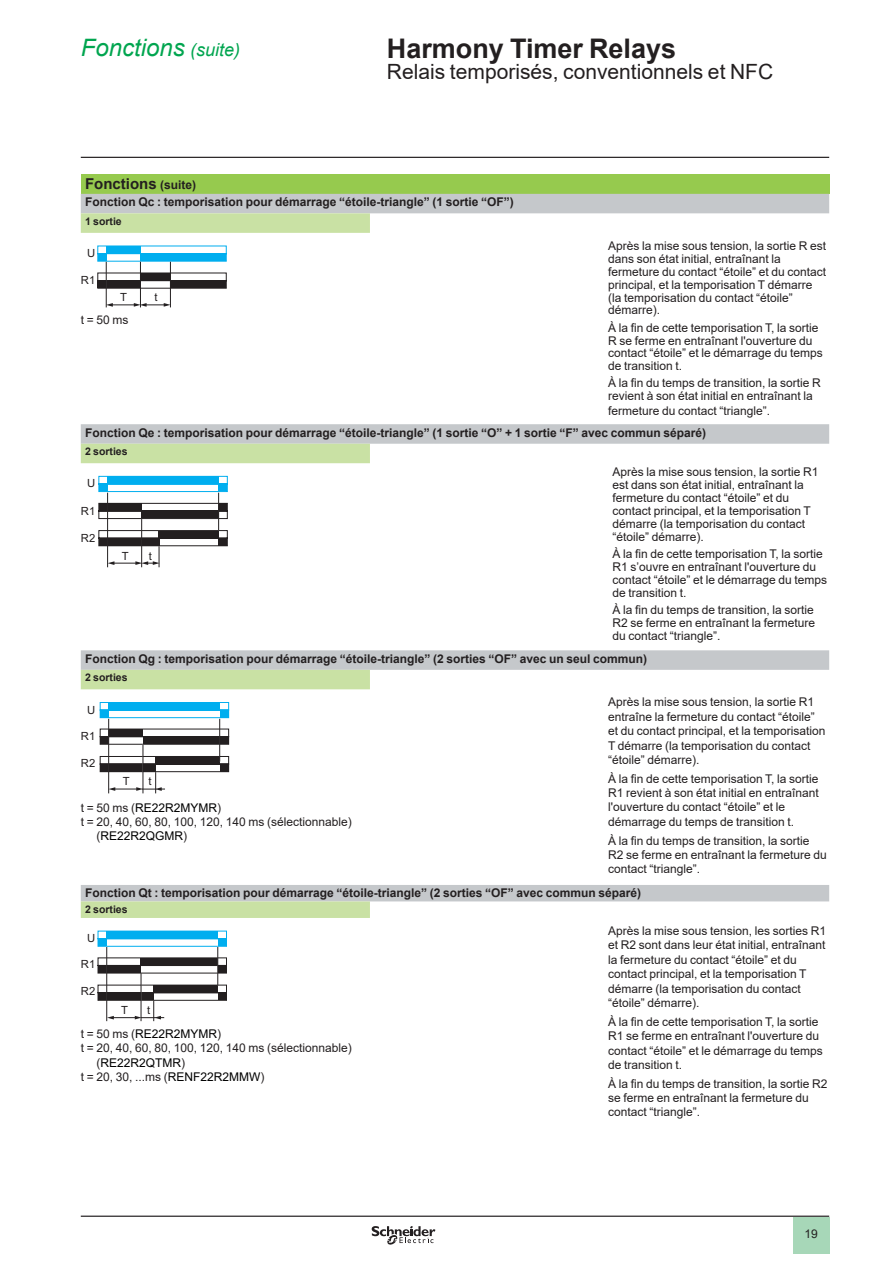
<style>
.page{position:relative;width:893px;height:1263px;background:#fff}
.page>*{position:absolute;margin:0;border:0;box-sizing:border-box;transform-origin:0 0}
._0_TitleLev1{font:700 27px "Arial";color:#231f20}
._0_TopicFwd{font:italic 24px "Arial";color:#00a54f}
._0_TitleLev2{font:21px "Arial";color:#231f20}
.Cell_Section_2__10{font:700 15px "Arial";color:#231f20}
._2_Text__8{font:12px/14.4px "Arial";color:#231f20}
.Cell_Section_3__8{font:700 12px "Arial";color:#231f20}
._2_Text__8-2{font:12px "Arial";color:#000}
.t1{font:11.25px "Arial";letter-spacing:.01em;color:#231f20}
.Cell_Section_4__7{font:700 10.5px "Arial";color:#231f20}
.s1{font-size:18px}
.s2{font-size:12px}
.s3{color:#231f20}
.s4{color:#000}
</style>
<div class="page">
<hr style="left:81px;top:157px;width:748px;height:1px;background:#231f20">
<div style="left:793px;top:1217px;width:36px;height:36px;background:#a7d7b8"></div>
<hr style="left:81px;top:1215px;width:748px;height:2px;background:#231f20">
<svg style="left:372px;top:1226px;width:63px;height:19px"></svg>
<div style="left:81px;top:174px;width:748px;height:20px;background:#96ca4e"></div>
<svg style="left:81px;top:194px;width:748px;height:707px"></svg>
<svg style="left:81px;top:213px;width:289px;height:250px"></svg>
<svg style="left:81px;top:670px;width:289px;height:248px"></svg>
<svg style="left:97px;top:245px;width:130px;height:17px"></svg>
<svg style="left:97px;top:272px;width:130px;height:17px"></svg>
<hr style="left:106px;top:262px;width:1px;height:45px;background:#231f20">
<hr style="left:140px;top:262px;width:1px;height:45px;background:#231f20">
<hr style="left:170px;top:262px;width:1px;height:45px;background:#231f20">
<svg style="left:106px;top:303px;width:65px;height:4px"></svg>
<svg style="left:98px;top:476px;width:130px;height:16px"></svg>
<hr style="left:107px;top:493px;width:1px;height:74px;background:#231f20">
<hr style="left:218px;top:493px;width:1px;height:37px;background:#231f20">
<svg style="left:98px;top:503px;width:130px;height:64px"></svg>
<svg style="left:99px;top:702px;width:130px;height:16px"></svg>
<hr style="left:108px;top:719px;width:1px;height:74px;background:#231f20">
<hr style="left:219px;top:719px;width:1px;height:42px;background:#231f20">
<svg style="left:99px;top:728px;width:130px;height:65px"></svg>
<svg style="left:97px;top:931px;width:130px;height:16px"></svg>
<hr style="left:106px;top:947px;width:1px;height:74px;background:#231f20">
<hr style="left:218px;top:947px;width:1px;height:38px;background:#231f20">
<svg style="left:97px;top:957px;width:130px;height:64px"></svg>
<p class="_0_TopicFwd" style="left:81px;top:32px;width:161px">Fonctions <span class="s1">(suite)</span></p>
<p class="_0_TitleLev1" style="left:387px;top:29px;width:291px">Harmony Timer Relays</p>
<p class="_0_TitleLev2" style="left:387px;top:57px;width:388px">Relais temporisés, conventionnels et NFC</p>
<p class="Cell_Section_2__10" style="left:85px;top:173px;width:112px">Fonctions <span class="s2">(suite)</span></p>
<p class="Cell_Section_3__8" style="left:85px;top:193px;width:430px">Fonction Qc : temporisation pour démarrage “étoile-triangle” (1 sortie “OF”)</p>
<p class="Cell_Section_4__7" style="left:85px;top:214px;width:38px">1 sortie</p>
<p class="_2_Text__8" style="left:608px;top:239px;width:220px;line-height:12.9px">Après la mise sous tension, la sortie R est dans son état initial, entraînant la fermeture du contact “étoile” et du contact principal, et la temporisation T démarre (la temporisation du contact “étoile” démarre).</p>
<p class="_2_Text__8" style="left:608px;top:321px;width:216px;line-height:12.9px">À la fin de cette temporisation T, la sortie R se ferme en entraînant l'ouverture du contact “étoile” et le démarrage du temps de transition t.</p>
<p class="_2_Text__8" style="left:608px;top:377px;width:214px;line-height:12.9px">À la fin du temps de transition, la sortie R revient à son état initial en entraînant la</p>
<p class="_2_Text__8" style="left:608px;top:403px;width:164px">fermeture du contact “triangle”.</p>
<p class="Cell_Section_3__8" style="left:85px;top:424px;width:623px">Fonction Qe : temporisation pour démarrage “étoile-triangle” (1 sortie “O” + 1 sortie “F” avec commun séparé)</p>
<p class="Cell_Section_4__7" style="left:85px;top:444px;width:44px">2 sorties</p>
<p class="t1" style="left:87px;top:246px;width:10px">U</p>
<p class="t1" style="left:81px;top:273px;width:16px">R1</p>
<p class="t1" style="left:120px;top:290px;width:8px">T</p>
<p class="t1" style="left:154px;top:290px;width:5px">t</p>
<p class="_2_Text__8" style="left:81px;top:313px;width:49px">t = 50 ms</p>
<p class="_2_Text__8" style="left:612px;top:465px;width:208px;line-height:13px">Après la mise sous tension, la sortie R1 est dans son état initial, entraînant la fermeture du contact “étoile” et du contact principal, et la temporisation T démarre (la temporisation du contact “étoile” démarre).</p>
<p class="_2_Text__8" style="left:612px;top:547px;width:216px;line-height:13px">À la fin de cette temporisation T, la sortie R1 s’ouvre en entraînant l'ouverture du contact “étoile” et le démarrage du temps de transition t.</p>
<p class="_2_Text__8" style="left:612px;top:603px;width:204px;line-height:13px;text-align:justify">À la fin du temps de transition, la sortie R2 se ferme en entraînant la fermeture du contact “triangle”.</p>
<p class="Cell_Section_3__8" style="left:85px;top:650px;width:564px">Fonction Qg : temporisation pour démarrage “étoile-triangle” (2 sorties “OF” avec un seul commun)</p>
<p class="Cell_Section_4__7" style="left:85px;top:670px;width:44px">2 sorties</p>
<p class="t1" style="left:87px;top:476px;width:10px">U</p>
<p class="t1" style="left:81px;top:504px;width:16px">R1</p>
<p class="t1" style="left:81px;top:531px;width:16px">R2</p>
<p class="t1" style="left:122px;top:548px;width:8px">T</p>
<p class="t1" style="left:149px;top:548px;width:5px">t</p>
<p class="_2_Text__8" style="left:608px;top:695px;width:219px">Après la mise sous tension, la sortie R1 entraîne la fermeture du contact “étoile” et du contact principal, et la temporisation T démarre (la temporisation du contact “étoile” démarre).</p>
<p class="_2_Text__8" style="left:608px;top:771px;width:212px">À la fin de cette temporisation T, la sortie R1 revient à son état initial en entraînant l'ouverture du contact “étoile” et le démarrage du temps de transition t.</p>
<p class="_2_Text__8" style="left:608px;top:833px;width:220px">À la fin du temps de transition, la sortie<br>R2 se ferme en entraînant la fermeture du contact “triangle”.</p>
<p class="Cell_Section_3__8" style="left:85px;top:884px;width:558px">Fonction Qt : temporisation pour démarrage “étoile-triangle” (2 sorties “OF” avec commun séparé)</p>
<p class="Cell_Section_4__7" style="left:85px;top:902px;width:44px">2 sorties</p>
<p class="t1" style="left:87px;top:931px;width:10px">U</p>
<p class="t1" style="left:81px;top:957px;width:16px">R1</p>
<p class="t1" style="left:81px;top:984px;width:16px">R2</p>
<p class="t1" style="left:121px;top:1003px;width:8px">T</p>
<p class="t1" style="left:147px;top:1003px;width:5px">t</p>
<p class="_2_Text__8-2" style="left:81px;top:1025px;width:142px"><span class="s3">t = 50 ms (</span>RE22R2MYMR<span class="s3">)</span></p>
<p class="_2_Text__8" style="left:96px;top:1041px;width:257px;text-indent:-16px">t = 20, 40, 60, 80, 100, 120, 140 ms (sélectionnable) (<span class="s4">RE22R2QTMR</span>)</p>
<p class="_2_Text__8" style="left:81px;top:1070px;width:185px">t = 20, 30, ...ms (<span class="s4">RENF22R2MMW</span>)</p>
<p class="t1" style="left:87px;top:702px;width:10px">U</p>
<p class="t1" style="left:81px;top:728px;width:16px">R1</p>
<p class="t1" style="left:81px;top:756px;width:16px">R2</p>
<p class="t1" style="left:123px;top:774px;width:8px">T</p>
<p class="t1" style="left:148px;top:774px;width:5px">t</p>
<p class="_2_Text__8-2" style="left:81px;top:799px;width:142px"><span class="s3">t = 50 ms (</span>RE22R2MYMR<span class="s3">)</span></p>
<p class="_2_Text__8" style="left:96px;top:814px;width:257px;text-indent:-16px">t = 20, 40, 60, 80, 100, 120, 140 ms (sélectionnable) (<span class="s4">RE22R2QGMR</span>)</p>
<p class="_2_Text__8" style="left:608px;top:923px;width:220px">Après la mise sous tension, les sorties R1 et R2 sont dans leur état initial, entraînant la fermeture du contact “étoile” et du contact principal, et la temporisation T démarre (la temporisation du contact “étoile” démarre).</p>
<p class="_2_Text__8" style="left:608px;top:1014px;width:216px">À la fin de cette temporisation T, la sortie R1 se ferme en entraînant l'ouverture du contact “étoile” et le démarrage du temps de transition t.</p>
<p class="_2_Text__8" style="left:608px;top:1076px;width:221px">À la fin du temps de transition, la sortie R2 se ferme en entraînant la fermeture du contact “triangle”.</p>
<p class="_2_Text__8" style="left:804px;top:1226px;width:15px">19</p>
</div>
